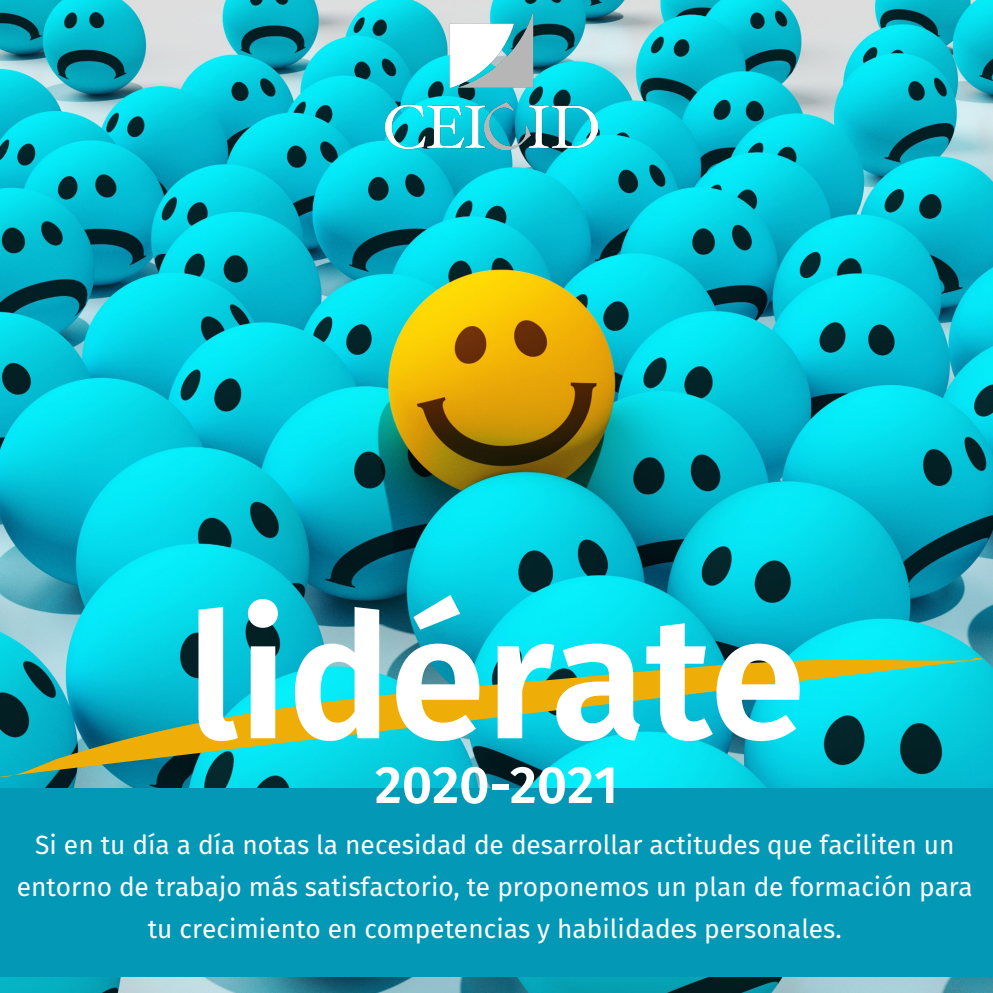
<style>
.page{position:relative;width:993px;height:993px;background:#fff}
.page>*{position:absolute;margin:0;border:0;box-sizing:border-box;transform-origin:0 0}
.t1{font:600 173.25px "Fira Sans";color:#fff}
.t2{font:600 52.5px "Fira Sans";color:#fff}
.t3{font:26.25px/42px "Fira Sans";color:#fff;text-align:center}
</style>
<div class="page">
<img style="left:0;top:0;width:992px;height:992px">
<svg style="left:0;top:657px;width:982px;height:122px;background:#36b4a1"></svg>
<div style="left:0;top:787px;width:992px;height:189px;background:#0398b6"></div>
<img style="left:385px;top:12px;width:212px;height:137px">
<p class="t1" style="left:187px;top:556px;width:619px">lidérate</p>
<p class="t2" style="left:375px;top:747px;width:244px">2020-2021</p>
<p class="t3" style="left:17px;top:823px;width:957px">Si en tu día a día notas la necesidad de desarrollar actitudes que faciliten un entorno de trabajo más satisfactorio, te proponemos un plan de formación para tu crecimiento en competencias y habilidades personales.</p>
</div>
